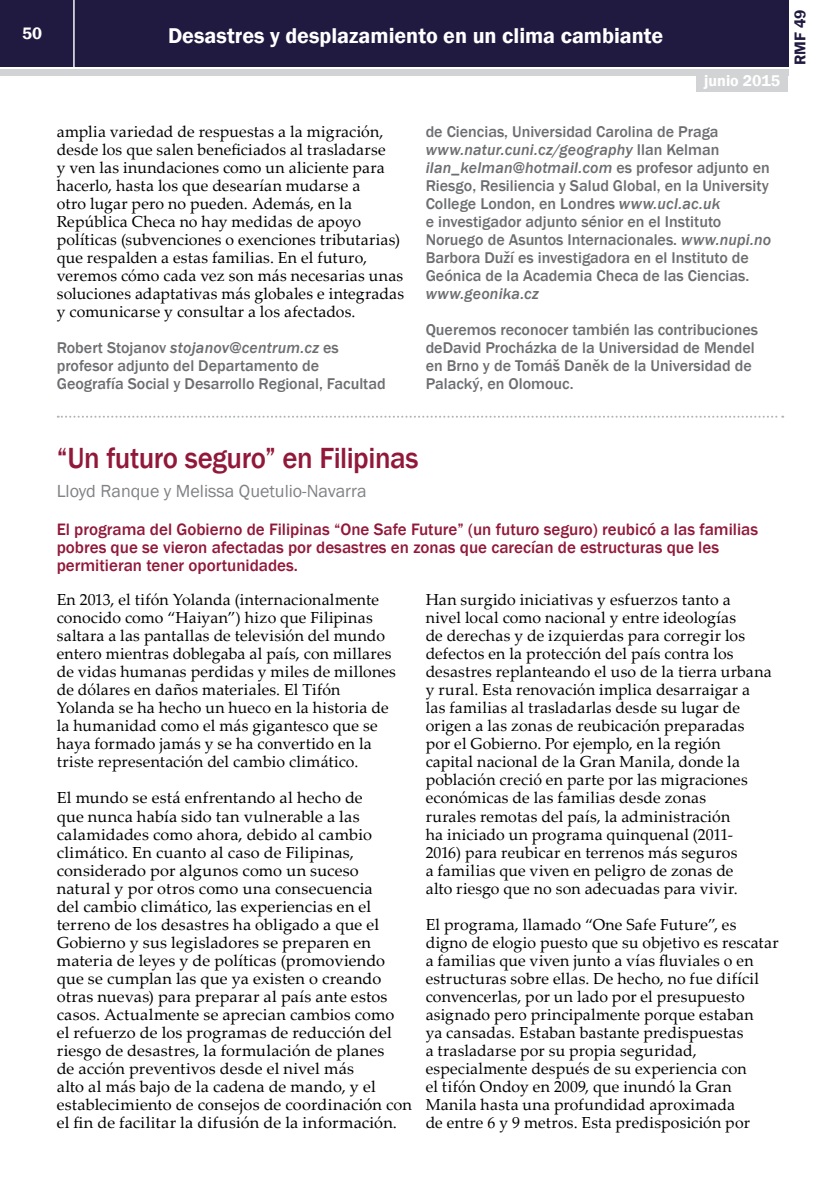
<style>
.page{position:relative;width:840px;height:1191px;background:#fff}
.page>*{position:absolute;margin:0;border:0;box-sizing:border-box;transform-origin:0 0}
.t1{font:500 30px "Franklin Gothic";letter-spacing:-.015em;color:#92183a;scale:.96 1}
.t2{font:600 22px "Franklin Gothic";color:#fff}
.t3{font:18px "Franklin Gothic";color:#808285}
.t4{font:500 17px/18px "Franklin Gothic";color:#92183a}
.t5{font:600 17px "Franklin Gothic";color:#fff}
.t6{font:16px/18px "Palatino Linotype";letter-spacing:.01em;color:#000}
.t7{font:500 16px/18px "Franklin Gothic";color:#6d6e71}
.t8{font:italic 500 16px "Franklin Gothic";letter-spacing:.01em;color:#6d6e71}
.t9{font:600 16px "Franklin Gothic";color:#fff}
.t10{font:600 16px "Franklin Gothic";color:#211a40}
.s1{font-style:italic}
</style>
<div class="page">
<div style="left:0;top:0;width:787px;height:66px;background:#211a40"></div>
<div style="left:0;top:69px;width:787px;height:6px;background:#d1d3d4"></div>
<hr style="left:73px;top:0;width:2px;height:67px;background:#fff">
<div style="left:696px;top:74px;width:91px;height:18px;background:#d1d3d4"></div>
<svg style="left:58px;top:416px;width:724px;height:2px"></svg>
<p class="t5" style="left:22px;top:23px;width:21px">50</p>
<h2 class="t2" style="left:168px;top:22px;width:496px">Desastres y desplazamiento en un clima cambiante</h2>
<p class="t9" style="left:703px;top:71px;width:77px">junio 2015</p>
<p class="t6" style="left:57px;top:122px;width:348px">amplia variedad de respuestas a la migración, desde los que salen beneficiados al trasladarse<br>y ven las inundaciones como un aliciente para hacerlo, hasta los que desearían mudarse a<br>otro lugar pero no pueden. Además, en la República Checa no hay medidas de apoyo políticas (subvenciones o exenciones tributarias) que respalden a estas familias. En el futuro, veremos cómo cada vez son más necesarias unas soluciones adaptativas más globales e integradas y comunicarse y consultar a los afectados.</p>
<p class="t7" style="left:57px;top:339px;width:330px">Robert Stojanov <span class="s1">stojanov@centrum.cz</span> es profesor adjunto del Departamento de<br>Geografía Social y Desarrollo Regional, Facultad</p>
<p class="t7" style="left:425px;top:123px;width:347px">de Ciencias, Universidad Carolina de Praga <span class="s1">www.natur.cuni.cz/geography</span> Ilan Kelman <span class="s1">ilan_kelman@hotmail.com</span> es profesor adjunto en Riesgo, Resiliencia y Salud Global, en la University College London, en Londres <span class="s1">www.ucl.ac.uk<br></span>e investigador adjunto sénior en el Instituto Noruego de Asuntos Internacionales. <span class="s1">www.nupi.no </span>Barbora Duží es investigadora en el Instituto de Geónica de la Academia Checa de las Ciencias.</p>
<p class="t8" style="left:425px;top:284px;width:115px">www.geonika.cz</p>
<p class="t7" style="left:425px;top:321px;width:334px">Queremos reconocer también las contribuciones deDavid Procházka de la Universidad de Mendel en Brno y de Tomáš Daněk de la Universidad de Palacký, en Olomouc.</p>
<p class="t10" style="left:789px;top:65px;width:57px;rotate:-90deg">RMF 49</p>
<h1 class="t1" style="left:57px;top:439px;width:378px">“Un futuro seguro” en Filipinas</h1>
<p class="t3" style="left:57px;top:480px;width:311px">Lloyd Ranque y Melissa Quetulio-Navarra</p>
<p class="t4" style="left:57px;top:521px;width:702px">El programa del Gobierno de Filipinas “One Safe Future” (un futuro seguro) reubicó a las familias pobres que se vieron afectadas por desastres en zonas que carecían de estructuras que les permitieran tener oportunidades.</p>
<p class="t6" style="left:57px;top:590px;width:340px">En 2013, el tifón Yolanda (internacionalmente conocido como “Haiyan”) hizo que Filipinas saltara a las pantallas de televisión del mundo entero mientras doblegaba al país, con millares de vidas humanas perdidas y miles de millones de dólares en daños materiales. El Tifón Yolanda se ha hecho un hueco en la historia de la humanidad como el más gigantesco que se haya formado jamás y se ha convertido en la triste representación del cambio climático.</p>
<p class="t6" style="left:57px;top:788px;width:357px">El mundo se está enfrentando al hecho de<br>que nunca había sido tan vulnerable a las calamidades como ahora, debido al cambio climático. En cuanto al caso de Filipinas, considerado por algunos como un suceso natural y por otros como una consecuencia<br>del cambio climático, las experiencias en el terreno de los desastres ha obligado a que el Gobierno y sus legisladores se preparen en materia de leyes y de políticas (promoviendo que se cumplan las que ya existen o creando otras nuevas) para preparar al país ante estos casos. Actualmente se aprecian cambios como<br>el refuerzo de los programas de reducción del riesgo de desastres, la formulación de planes<br>de acción preventivos desde el nivel más<br>alto al más bajo de la cadena de mando, y el establecimiento de consejos de coordinación con el fin de facilitar la difusión de la información.</p>
<p class="t6" style="left:425px;top:590px;width:347px">Han surgido iniciativas y esfuerzos tanto a<br>nivel local como nacional y entre ideologías<br>de derechas y de izquierdas para corregir los defectos en la protección del país contra los desastres replanteando el uso de la tierra urbana y rural. Esta renovación implica desarraigar a las familias al trasladarlas desde su lugar de origen a las zonas de reubicación preparadas por el Gobierno. Por ejemplo, en la región capital nacional de la Gran Manila, donde la población creció en parte por las migraciones económicas de las familias desde zonas<br>rurales remotas del país, la administración<br>ha iniciado un programa quinquenal (2011- 2016) para reubicar en terrenos más seguros<br>a familias que viven en peligro de zonas de<br>alto riesgo que no son adecuadas para vivir.</p>
<p class="t6" style="left:425px;top:914px;width:354px">El programa, llamado “One Safe Future”, es digno de elogio puesto que su objetivo es rescatar a familias que viven junto a vías fluviales o en estructuras sobre ellas. De hecho, no fue difícil convencerlas, por un lado por el presupuesto asignado pero principalmente porque estaban<br>ya cansadas. Estaban bastante predispuestas<br>a trasladarse por su propia seguridad, especialmente después de su experiencia con<br>el tifón Ondoy en 2009, que inundó la Gran Manila hasta una profundidad aproximada<br>de entre 6 y 9 metros. Esta predisposición por</p>
</div>
